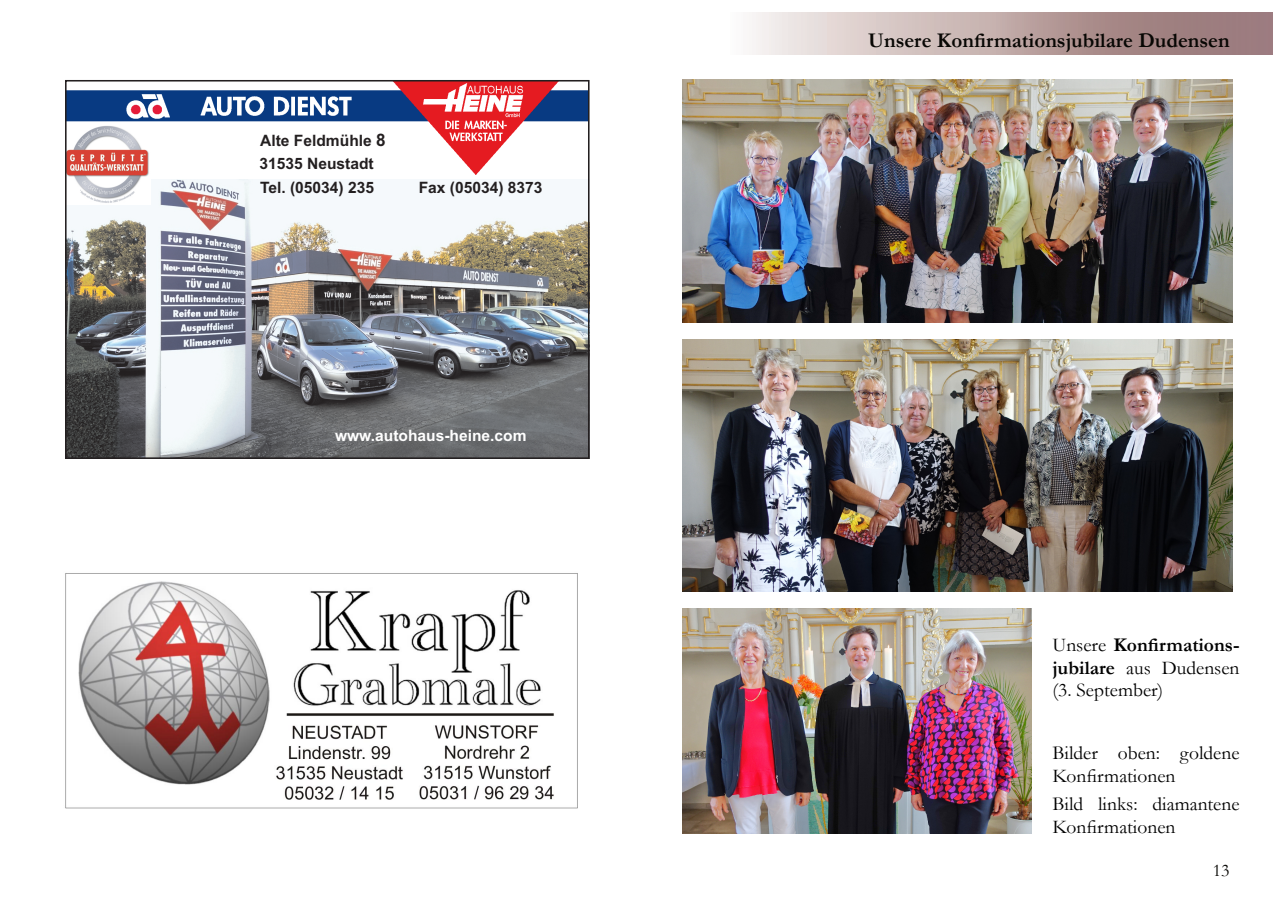
<style>
.page{position:relative;width:1285px;height:919px;background:#fff}
.page>*{position:absolute;margin:0;border:0;box-sizing:border-box;transform-origin:0 0}
.t1{font:700 21px "Garamond";color:#080704}
.t2{font:19.5px/22.5px "Garamond";color:#000}
.t3{font:18px "Garamond";color:#080704}
.t4{font:700 15.6px/23.4px "Arial";color:#231f20}
.t5{font:700 15.6px "Arial";color:#fff}
.s1{font-size:17.25px}
.s2{font-weight:700}
</style>
<div class="page">
<img style="left:65px;top:573px;width:513px;height:236px">
<svg style="left:752px;top:13px;width:519px;height:42px;background:#c0aaa9"></svg>
<svg style="left:1078px;top:756px;width:6px;height:2px"></svg>
<img style="left:68px;top:180px;width:518px;height:276px">
<img style="left:68px;top:83px;width:518px;height:92px">
<img style="left:68px;top:123px;width:82px;height:81px">
<div style="left:65px;top:80px;width:524px;height:379px;border:2px solid #231f20"></div>
<img style="left:682px;top:80px;width:549px;height:242px">
<img style="left:682px;top:340px;width:549px;height:251px">
<img style="left:682px;top:608px;width:349px;height:225px">
<p class="t4" style="left:259px;top:130px;width:128px">Alte Feldmühle <span class="s1">8<br></span>31535 Neustadt<br>Tel. (05034) 235</p>
<p class="t4" style="left:418px;top:177px;width:125px">Fax (05034) 8373</p>
<p class="t5" style="left:335px;top:430px;width:193px">www.autohaus-heine.com</p>
<p class="t1" style="left:868px;top:33px;width:363px">Unsere Konfirmationsjubilare Dudensen</p>
<p class="t2" style="left:1052px;top:636px;width:188px;text-align:justify">Unsere <span class="s2">Konfirmations&shy;jubilare</span> aus Dudensen (3. September)</p>
<p class="t2" style="left:1052px;top:744px;width:188px">Bilder oben: goldene<br>Konfirmationen</p>
<p class="t2" style="left:1052px;top:795px;width:188px">Bild links: diamantene<br>Konfirmationen</p>
<p class="t3" style="left:1212px;top:864px;width:18px">13</p>
</div>
